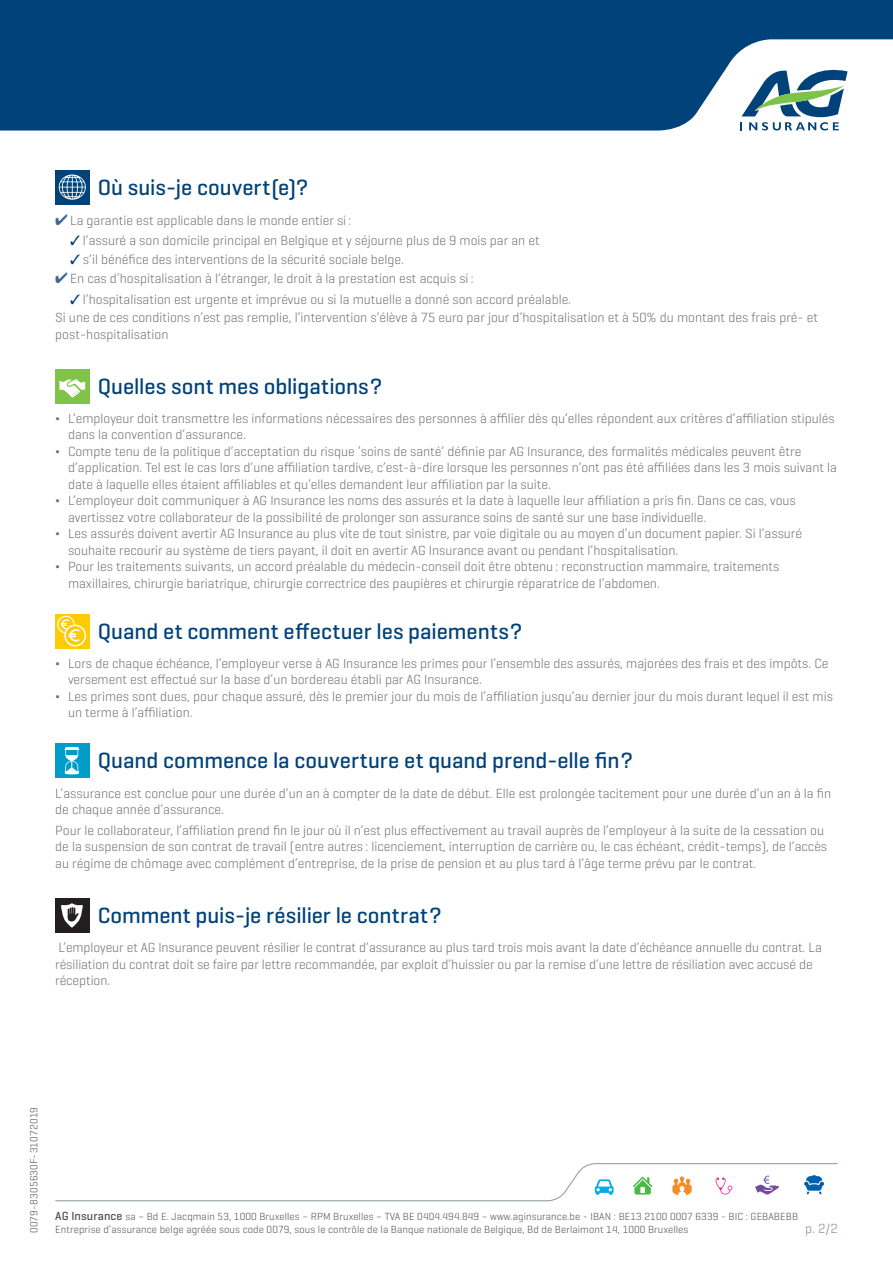
<style>
.page{position:relative;width:893px;height:1263px;background:#fff}
.page>*{position:absolute;margin:0;border:0;box-sizing:border-box;transform-origin:0 0}
.SUB2{font:500 22.5px "Geogrotesque";color:#004279}
.BODY{font:300 13.5px/16.5px "Geogrotesque";color:#6c6d70}
.t1{font:13.5px "Geogrotesque";color:#94a2aa}
.t2{font:300 10.5px "Geogrotesque";letter-spacing:.01em;color:#4b4c4d}
.s1{color:#3d6799}
.s2{color:#004279}
.s3{font-weight:500;font-size:12px}
</style>
<div class="page">
<svg style="left:55px;top:1163px;width:783px;height:39px"></svg>
<svg style="left:0;top:0;width:893px;height:131px;background:#165284"></svg>
<svg style="left:740px;top:66px;width:108px;height:64px"></svg>
<div style="left:55px;top:170px;width:34px;height:34px;background:#00427a"></div>
<svg style="left:59px;top:174px;width:27px;height:26px"></svg>
<div style="left:55px;top:369px;width:34px;height:34px;background:#7fc349"></div>
<svg style="left:59px;top:379px;width:26px;height:19px"></svg>
<div style="left:55px;top:615px;width:34px;height:34px;background:#ffcb05"></div>
<svg style="left:57px;top:616px;width:29px;height:30px"></svg>
<div style="left:55px;top:744px;width:34px;height:34px;background:#009dca"></div>
<svg style="left:64px;top:747px;width:15px;height:27px"></svg>
<div style="left:55px;top:898px;width:34px;height:34px;background:#231f20"></div>
<svg style="left:61px;top:903px;width:22px;height:25px"></svg>
<p class="SUB2" style="left:98px;top:174px;width:212px">Où suis-je couvert(e)?</p>
<p class="BODY" style="left:55px;top:211px;width:298px"><span class="s1">✔</span> La garantie est applicable dans le monde entier si :</p>
<p class="BODY" style="left:70px;top:232px;width:471px"><span class="s2">✓</span> l’assuré a son domicile principal en Belgique et y séjourne plus de 9 mois par an et</p>
<p class="BODY" style="left:70px;top:251px;width:335px"><span class="s2">✓</span> s’il bénéfice des interventions de la sécurité sociale belge.</p>
<p class="BODY" style="left:55px;top:269px;width:420px"><span class="s1">✔</span> En cas d’hospitalisation à l’étranger, le droit à la prestation est acquis si :</p>
<p class="BODY" style="left:70px;top:290px;width:502px"><span class="s2">✓</span> l’hospitalisation est urgente et imprévue ou si la mutuelle a donné son accord préalable.</p>
<p class="BODY" style="left:55px;top:309px;width:764px">Si une de ces conditions n’est pas remplie, l’intervention s’élève à 75 euro par jour d’hospitalisation et à 50% du montant des frais pré- et post-hospitalisation</p>
<p class="SUB2" style="left:98px;top:372px;width:286px">Quelles sont mes obligations?</p>
<p class="BODY" style="left:68px;top:410px;width:768px;text-indent:-13px">Δ L’employeur doit transmettre les informations nécessaires des personnes à affilier dès qu’elles répondent aux critères d’affiliation stipulés dans la convention d’assurance.</p>
<p class="BODY" style="left:68px;top:443px;width:770px;text-indent:-13px">Δ Compte tenu de la politique d’acceptation du risque ‘soins de santé’ définie par AG Insurance, des formalités médicales peuvent être d’application. Tel est le cas lors d’une affiliation tardive, c’est-à-dire lorsque les personnes n’ont pas été affiliées dans les 3 mois suivant la date à laquelle elles étaient affiliables et qu’elles demandent leur affiliation par la suite.</p>
<p class="BODY" style="left:68px;top:492px;width:729px;text-indent:-13px">Δ L’employeur doit communiquer à AG Insurance les noms des assurés et la date à laquelle leur affiliation a pris fin. Dans ce cas, vous avertissez votre collaborateur de la possibilité de prolonger son assurance soins de santé sur une base individuelle.</p>
<p class="BODY" style="left:68px;top:525px;width:736px;text-indent:-13px">Δ Les assurés doivent avertir AG Insurance au plus vite de tout sinistre, par voie digitale ou au moyen d’un document papier. Si l’assuré souhaite recourir au système de tiers payant, il doit en avertir AG Insurance avant ou pendant l’hospitalisation.</p>
<p class="BODY" style="left:68px;top:558px;width:713px;text-indent:-13px">Δ Pour les traitements suivants, un accord préalable du médecin-conseil doit être obtenu : reconstruction mammaire, traitements maxillaires, chirurgie bariatrique, chirurgie correctrice des paupières et chirurgie réparatrice de l’abdomen.</p>
<p class="SUB2" style="left:98px;top:617px;width:426px">Quand et comment effectuer les paiements?</p>
<p class="BODY" style="left:68px;top:655px;width:762px;text-indent:-13px">Δ Lors de chaque échéance, l’employeur verse à AG Insurance les primes pour l’ensemble des assurés, majorées des frais et des impôts. Ce versement est effectué sur la base d’un bordereau établi par AG Insurance.</p>
<p class="BODY" style="left:68px;top:688px;width:766px;text-indent:-13px">Δ Les primes sont dues, pour chaque assuré, dès le premier jour du mois de l’affiliation jusqu’au dernier jour du mois durant lequel il est mis un terme à l’affiliation.</p>
<p class="SUB2" style="left:98px;top:746px;width:537px">Quand commence la couverture et quand prend-elle fin?</p>
<p class="BODY" style="left:55px;top:784px;width:777px">L’assurance est conclue pour une durée d’un an à compter de la date de début. Elle est prolongée tacitement pour une durée d’un an à la fin de chaque année d’assurance.</p>
<p class="BODY" style="left:55px;top:821px;width:773px">Pour le collaborateur, l’affiliation prend fin le jour où il n’est plus effectivement au travail auprès de l’employeur à la suite de la cessation ou de la suspension de son contrat de travail (entre autres : licenciement, interruption de carrière ou, le cas échéant, crédit-temps), de l’accès au régime de chômage avec complément d’entreprise, de la prise de pension et au plus tard à l’âge terme prévu par le contrat.</p>
<p class="SUB2" style="left:98px;top:901px;width:345px">Comment puis-je résilier le contrat?</p>
<p class="BODY" style="left:55px;top:939px;width:768px">L’employeur et AG Insurance peuvent résilier le contrat d’assurance au plus tard trois mois avant la date d’échéance annuelle du contrat. La résiliation du contrat doit se faire par lettre recommandée, par exploit d’huissier ou par la remise d’une lettre de résiliation avec accusé de réception.</p>
<p class="t2" style="left:28px;top:1233px;width:128px;rotate:-90deg">0079-8305630F-31072019</p>
<p class="t2" style="left:55px;top:1210px;width:744px"><span class="s3">AG Insurance</span> sa – Bd E. Jacqmain 53, 1000 Bruxelles – RPM Bruxelles – TVA BE 0404.494.849 – www.aginsurance.be - IBAN : BE13 2100 0007 6339 - BIC : GEBABEBB</p>
<p class="t2" style="left:55px;top:1223px;width:635px">Entreprise d’assurance belge agréée sous code 0079, sous le contrôle de la Banque nationale de Belgique, Bd de Berlaimont 14, 1000 Bruxelles</p>
<p class="t1" style="left:805px;top:1220px;width:34px">p. 2/2</p>
</div>
